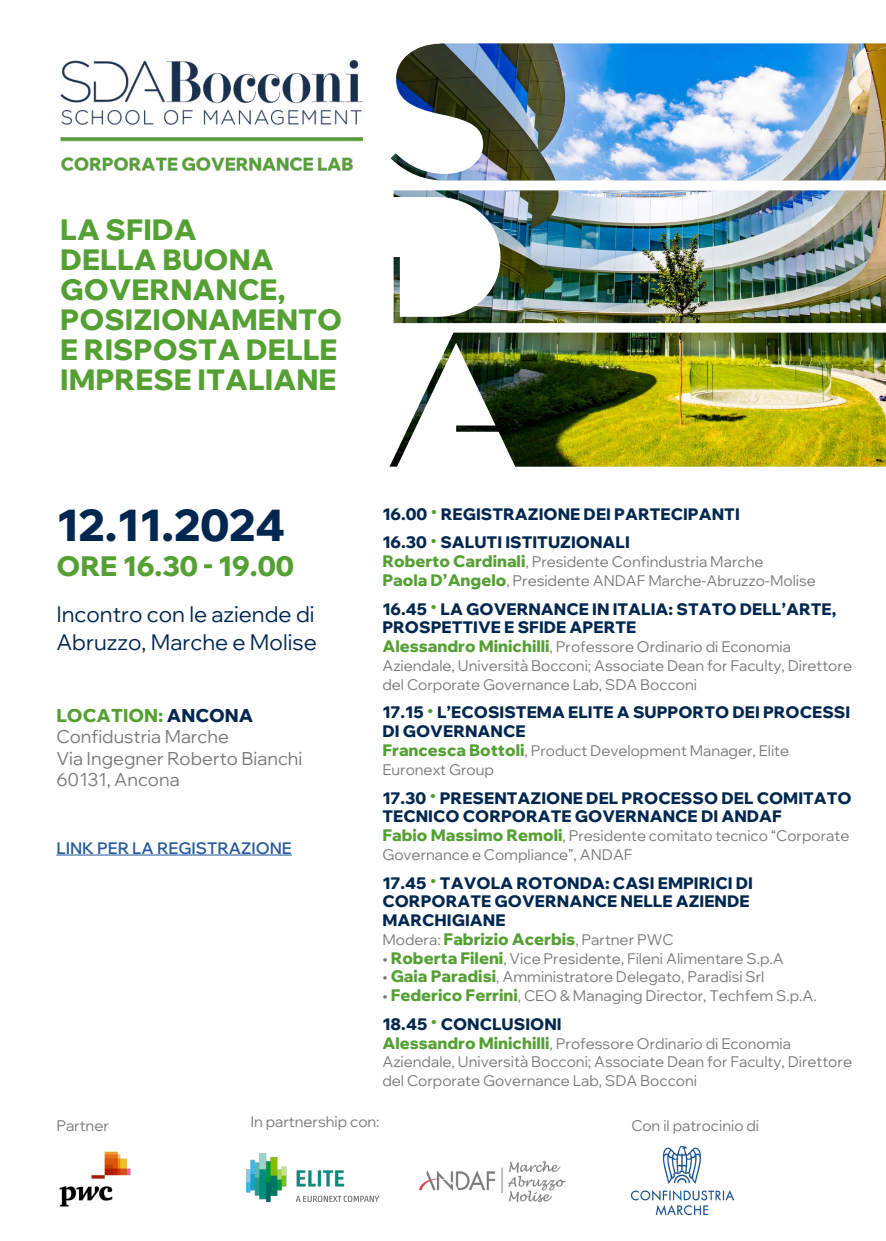
<style>
.page{position:relative;width:886px;height:1241px;background:#fff}
.page>*{position:absolute;margin:0;border:0;box-sizing:border-box;transform-origin:0 0}
.t1{font:800 43.75px "Wix Madefor Display";color:#00274f}
.t2{font:800 28.75px/30px "Wix Madefor Display";color:#54a033}
.t3{font:800 27.5px "Wix Madefor Display";color:#54a033}
.t4{font:21.88px/27.5px "Wix Madefor Display";color:#00274f}
.t5{font:18.12px/21.2px "Wix Madefor Display";color:#797979}
.t6{font:800 16.25px/18.8px "Wix Madefor Display";color:#00274f}
.t7{font:600 16.25px "Wix Madefor Display";color:#275b9b}
.t8{font:15px/18.8px "Wix Madefor Display";color:#797979}
.s1{font-weight:800;color:#54a033}
.s2{font-weight:800;color:#00274f}
.s3{font-weight:800;font-size:16.25px;color:#54a033}
</style>
<div class="page">
<img style="left:238px;top:43px;width:648px;height:424px">
<hr style="left:56px;top:854px;width:236px;height:1px;background:#275b9b">
<img style="left:60px;top:60px;width:302px;height:110px">
<img style="left:59px;top:1151px;width:72px;height:56px">
<img style="left:631px;top:1146px;width:102px;height:68px">
<img style="left:247px;top:1153px;width:132px;height:48px">
<img style="left:420px;top:1161px;width:145px;height:42px">
<h2 class="t2" style="left:60px;top:212px;width:284px">LA SFIDA<br>DELLA BUONA<br>GOVERNANCE,<br>POSIZIONAMENTO<br>E RISPOSTA DELLE<br>IMPRESE ITALIANE</h2>
<h1 class="t1" style="left:56px;top:490px;width:230px">12.11.2024</h1>
<h3 class="t3" style="left:56px;top:543px;width:239px">ORE 16.30 - 19.00</h3>
<h3 class="t4" style="left:56px;top:599px;width:262px">Incontro con le aziende di<br>Abruzzo, Marche e Molise</h3>
<p class="t5" style="left:56px;top:703px;width:247px"><span class="s1">LOCATION:</span> <span class="s2">ANCONA<br></span>Confidustria Marche<br>Via Ingegner Roberto Bianchi<br>60131, Ancona</p>
<p class="t7" style="left:56px;top:835px;width:237px">LINK PER LA REGISTRAZIONE</p>
<p class="t6" style="left:382px;top:498px;width:359px;line-height:28.8px">16.00 <sup>•</sup> REGISTRAZIONE DEI PARTECIPANTI<br>16.30 <sup>•</sup> SALUTI ISTITUZIONALI</p>
<p class="t8" style="left:382px;top:551px;width:435px"><span class="s3">Roberto Cardinali</span>, Presidente Confindustria Marche<br><span class="s3">Paola D’Angelo</span>, Presidente ANDAF Marche-Abruzzo-Molise</p>
<p class="t6" style="left:382px;top:598px;width:456px">16.45 <sup>•</sup> LA GOVERNANCE IN ITALIA: STATO DELL’ARTE,<br>PROSPETTIVE E SFIDE APERTE</p>
<p class="t8" style="left:382px;top:636px;width:471px"><span class="s3">Alessandro Minichilli</span>, Professore Ordinario di Economia<br>Aziendale, Università Bocconi; Associate Dean for Faculty, Direttore del Corporate Governance Lab, SDA Bocconi</p>
<p class="t6" style="left:382px;top:702px;width:469px">17.15 <sup>•</sup> L’ECOSISTEMA ELITE A SUPPORTO DEI PROCESSI<br>DI GOVERNANCE</p>
<p class="t8" style="left:382px;top:740px;width:408px"><span class="s3">Francesca Bottoli</span>, Product Development Manager, Elite<br>Euronext Group</p>
<p class="t6" style="left:382px;top:787px;width:471px">17.30 <sup>•</sup> PRESENTAZIONE DEL PROCESSO DEL COMITATO<br>TECNICO CORPORATE GOVERNANCE DI ANDAF</p>
<p class="t8" style="left:382px;top:825px;width:468px"><span class="s3">Fabio Massimo Remoli</span>, Presidente comitato tecnico “Corporate<br>Governance e Compliance”, ANDAF</p>
<p class="t6" style="left:382px;top:872px;width:372px">17.45 <sup>•</sup> TAVOLA ROTONDA: CASI EMPIRICI DI<br>CORPORATE GOVERNANCE NELLE AZIENDE<br>MARCHIGIANE</p>
<p class="t8" style="left:382px;top:929px;width:293px">Modera: <span class="s3">Fabrizio Acerbis</span>, Partner PWC</p>
<p class="t8" style="left:382px;top:947px;width:403px">• <span class="s3">Roberta Fileni</span>, Vice Presidente, Fileni Alimentare S.p.A</p>
<p class="t8" style="left:382px;top:966px;width:383px">• <span class="s3">Gaia Paradisi</span>, Amministratore Delegato, Paradisi Srl</p>
<p class="t8" style="left:382px;top:985px;width:436px">• <span class="s3">Federico Ferrini</span>, CEO &amp; Managing Director, Techfem S.p.A.</p>
<p class="t6" style="left:382px;top:1013px;width:181px">18.45 <sup>•</sup> CONCLUSIONI</p>
<p class="t8" style="left:382px;top:1032px;width:471px"><span class="s3">Alessandro Minichilli</span>, Professore Ordinario di Economia<br>Aziendale, Università Bocconi; Associate Dean for Faculty, Direttore del Corporate Governance Lab, SDA Bocconi</p>
<p class="t8" style="left:56px;top:1114px;width:54px">Partner</p>
<p class="t8" style="left:250px;top:1110px;width:131px">In partnership con:</p>
<p class="t8" style="left:631px;top:1114px;width:129px">Con il patrocinio di</p>
</div>
